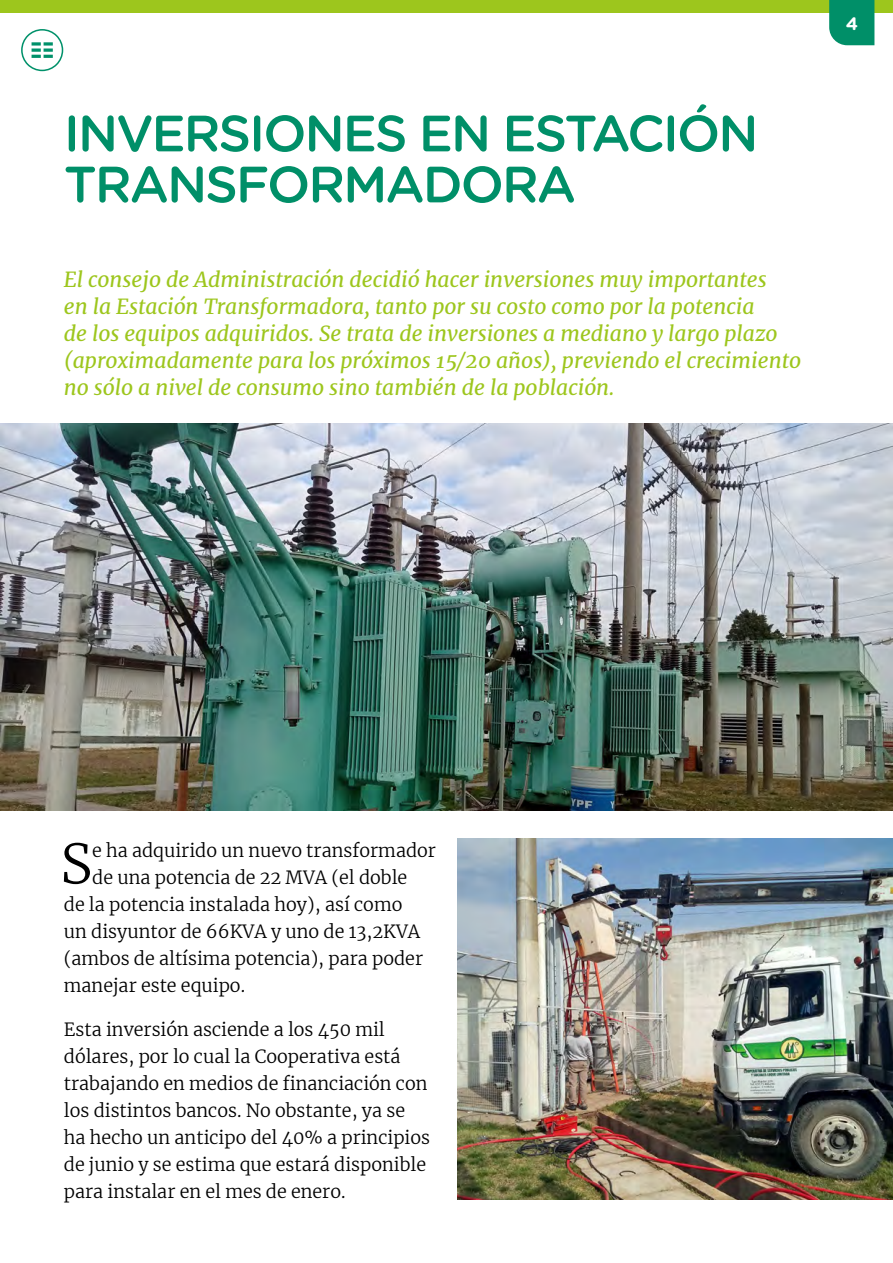
<style>
.page{position:relative;width:893px;height:1263px;background:#fff}
.page>*{position:absolute;margin:0;border:0;box-sizing:border-box;transform-origin:0 0}
.t1{font:300 54.3px "Merriweather";color:#000}
.t2{font:500 51px/51px "Gotham Rounded";letter-spacing:-.04em;color:#008f68}
.t3{font:italic 21px/27px "Merriweather";color:#9dc61d}
.t4{font:300 18px/27px "Merriweather";color:#000}
.t5{font:700 18px "Gotham Rounded";color:#fff}
</style>
<div class="page">
<div style="left:0;top:0;width:893px;height:13px;background:#9dc61d"></div>
<div style="left:829px;top:0;width:45px;height:45px;background:#008f68"></div>
<img style="left:0;top:423px;width:893px;height:387px">
<img style="left:457px;top:839px;width:436px;height:360px">
<svg style="left:21px;top:29px;width:42px;height:42px"></svg>
<h2 class="t2" style="left:64px;top:106px;width:696px">INVERSIONES EN ESTACIÓN<br>TRANSFORMADORA</h2>
<p class="t3" style="left:64px;top:265px;width:739px">El consejo de Administración decidió hacer inversiones muy importantes<br>en la Estación Transformadora, tanto por su costo como por la potencia<br>de los equipos adquiridos. Se trata de inversiones a mediano y largo plazo (aproximadamente para los próximos 15/20 años), previendo el crecimiento no sólo a nivel de consumo sino también de la población.</p>
<p class="t5" style="left:846px;top:10px;width:14px">4</p>
<h1 class="t1" style="left:60px;top:826px;width:33px">S</h1>
<p class="t4" style="left:92px;top:836px;width:345px">e ha adquirido un nuevo transformador</p>
<p class="t4" style="left:92px;top:863px;width:317px">de una potencia de 22 MVA (el doble</p>
<p class="t4" style="left:64px;top:890px;width:340px">de la potencia instalada hoy), así como</p>
<p class="t4" style="left:64px;top:917px;width:358px">un disyuntor de 66KVA y uno de 13,2KVA</p>
<p class="t4" style="left:64px;top:944px;width:361px">(ambos de altísima potencia), para poder</p>
<p class="t4" style="left:64px;top:971px;width:183px">manejar este equipo.</p>
<p class="t4" style="left:64px;top:1015px;width:368px">Esta inversión asciende a los 450 mil dólares, por lo cual la Cooperativa está trabajando en medios de financiación con los distintos bancos. No obstante, ya se ha hecho un anticipo del 40% a principios de junio y se estima que estará disponible para instalar en el mes de enero.</p>
</div>
